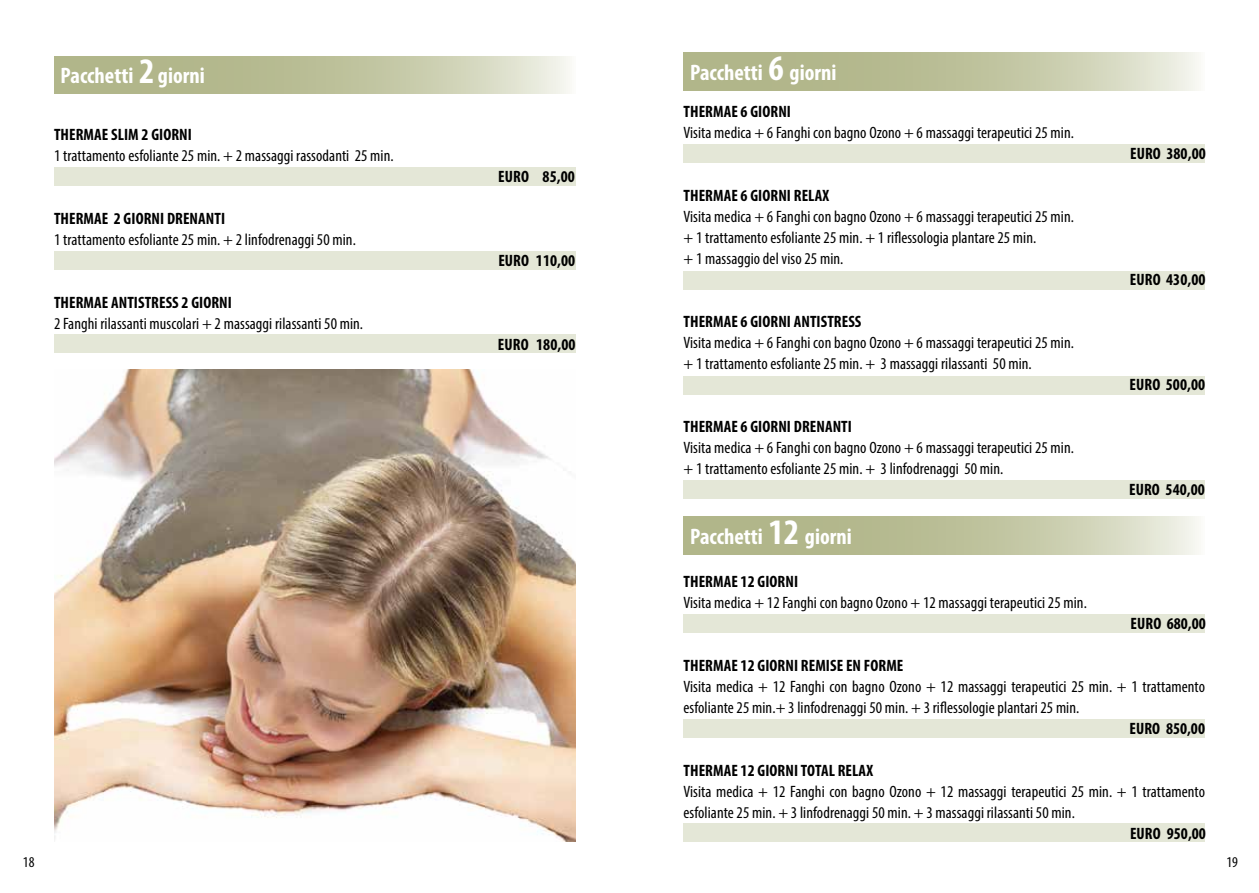
<style>
.page{position:relative;width:1259px;height:893px;background:#fff}
.page>*{position:absolute;margin:0;border:0;box-sizing:border-box;transform-origin:0 0}
.t1{font:700 condensed 22.5px "Myriad Pro";color:#fff}
.t2{font:condensed 16.5px/21px "Myriad Pro";letter-spacing:.005em;color:#000}
.t3{font:700 condensed 16.5px "Myriad Pro";letter-spacing:.005em;color:#000}
.t4{font:condensed 15px "Myriad Pro";color:#000}
.s1{font-size:36px}
</style>
<div class="page">
<div style="left:54px;top:334px;width:521px;height:18px;background:#e4e7d7"></div>
<img style="left:54px;top:370px;width:521px;height:471px">
<div style="left:683px;top:823px;width:522px;height:18px;background:#e4e7d7"></div>
<div style="left:54px;top:252px;width:521px;height:18px;background:#e4e7d7"></div>
<div style="left:54px;top:168px;width:521px;height:18px;background:#e4e7d7"></div>
<div style="left:683px;top:145px;width:522px;height:18px;background:#e4e7d7"></div>
<div style="left:683px;top:271px;width:522px;height:18px;background:#e4e7d7"></div>
<div style="left:683px;top:376px;width:522px;height:18px;background:#e4e7d7"></div>
<div style="left:683px;top:480px;width:522px;height:19px;background:#e4e7d7"></div>
<div style="left:683px;top:615px;width:522px;height:18px;background:#e4e7d7"></div>
<div style="left:683px;top:719px;width:522px;height:18px;background:#e4e7d7"></div>
<svg style="left:54px;top:56px;width:516px;height:38px;background:#c2c5a2"></svg>
<svg style="left:683px;top:53px;width:516px;height:38px;background:#c1c5a2"></svg>
<svg style="left:683px;top:517px;width:516px;height:37px;background:#c1c5a2"></svg>
<h1 class="t1" style="left:61px;top:62px;width:146px">Pacchetti <span class="s1">2</span> giorni</h1>
<h1 class="t1" style="left:690px;top:58px;width:148px">Pacchetti <span class="s1">6</span> giorni</h1>
<p class="t3" style="left:54px;top:124px;width:139px">THERMAE SLIM 2 GIORNI</p>
<p class="t2" style="left:54px;top:145px;width:341px">1 trattamento esfoliante 25 min. + 2 massaggi rassodanti 25 min.</p>
<p class="t3" style="left:54px;top:208px;width:173px">THERMAE 2 GIORNI DRENANTI</p>
<p class="t2" style="left:54px;top:229px;width:303px">1 trattamento esfoliante 25 min. + 2 linfodrenaggi 50 min.</p>
<p class="t3" style="left:54px;top:292px;width:179px">THERMAE ANTISTRESS 2 GIORNI</p>
<p class="t2" style="left:54px;top:313px;width:311px">2 Fanghi rilassanti muscolari + 2 massaggi rilassanti 50 min.</p>
<p class="t3" style="left:498px;top:166px;width:78px">EURO 85,00</p>
<p class="t3" style="left:498px;top:250px;width:78px">EURO 110,00</p>
<p class="t3" style="left:498px;top:334px;width:79px">EURO 180,00</p>
<p class="t3" style="left:683px;top:102px;width:109px">THERMAE 6 GIORNI</p>
<p class="t2" style="left:683px;top:122px;width:392px">Visita medica + 6 Fanghi con bagno Ozono + 6 massaggi terapeutici 25 min.</p>
<p class="t3" style="left:683px;top:186px;width:147px">THERMAE 6 GIORNI RELAX</p>
<p class="t2" style="left:683px;top:206px;width:392px">Visita medica + 6 Fanghi con bagno Ozono + 6 massaggi terapeutici 25 min. + 1 trattamento esfoliante 25 min. + 1 riflessologia plantare 25 min.<br>+ 1 massaggio del viso 25 min.</p>
<p class="t3" style="left:683px;top:312px;width:179px">THERMAE 6 GIORNI ANTISTRESS</p>
<p class="t2" style="left:683px;top:332px;width:392px">Visita medica + 6 Fanghi con bagno Ozono + 6 massaggi terapeutici 25 min. + 1 trattamento esfoliante 25 min. + 3 massaggi rilassanti 50 min.</p>
<p class="t3" style="left:683px;top:417px;width:170px">THERMAE 6 GIORNI DRENANTI</p>
<p class="t2" style="left:683px;top:437px;width:392px">Visita medica + 6 Fanghi con bagno Ozono + 6 massaggi terapeutici 25 min. + 1 trattamento esfoliante 25 min. + 3 linfodrenaggi 50 min.</p>
<h1 class="t1" style="left:690px;top:522px;width:163px">Pacchetti <span class="s1">12</span> giorni</h1>
<p class="t3" style="left:683px;top:571px;width:116px">THERMAE 12 GIORNI</p>
<p class="t2" style="left:683px;top:592px;width:405px">Visita medica + 12 Fanghi con bagno Ozono + 12 massaggi terapeutici 25 min.</p>
<p class="t3" style="left:1130px;top:144px;width:77px">EURO 380,00</p>
<p class="t3" style="left:1130px;top:270px;width:77px">EURO 430,00</p>
<p class="t3" style="left:1129px;top:375px;width:77px">EURO 500,00</p>
<p class="t3" style="left:1129px;top:480px;width:77px">EURO 540,00</p>
<p class="t3" style="left:1130px;top:613px;width:77px">EURO 680,00</p>
<p class="t3" style="left:683px;top:655px;width:221px">THERMAE 12 GIORNI REMISE EN FORME</p>
<p class="t2" style="left:683px;top:676px;width:523px">Visita medica + 12 Fanghi con bagno Ozono + 12 massaggi terapeutici 25 min. + 1 trattamento esfoliante 25 min.+ 3 linfodrenaggi 50 min. + 3 riflessologie plantari 25 min.</p>
<p class="t3" style="left:1129px;top:718px;width:77px">EURO 850,00</p>
<p class="t3" style="left:683px;top:760px;width:191px">THERMAE 12 GIORNI TOTAL RELAX</p>
<p class="t2" style="left:683px;top:781px;width:523px">Visita medica + 12 Fanghi con bagno Ozono + 12 massaggi terapeutici 25 min. + 1 trattamento esfoliante 25 min. + 3 linfodrenaggi 50 min. + 3 massaggi rilassanti 50 min.</p>
<p class="t3" style="left:1130px;top:823px;width:77px">EURO 950,00</p>
<p class="t4" style="left:23px;top:853px;width:13px">18</p>
<p class="t4" style="left:1226px;top:853px;width:13px">19</p>
</div>
